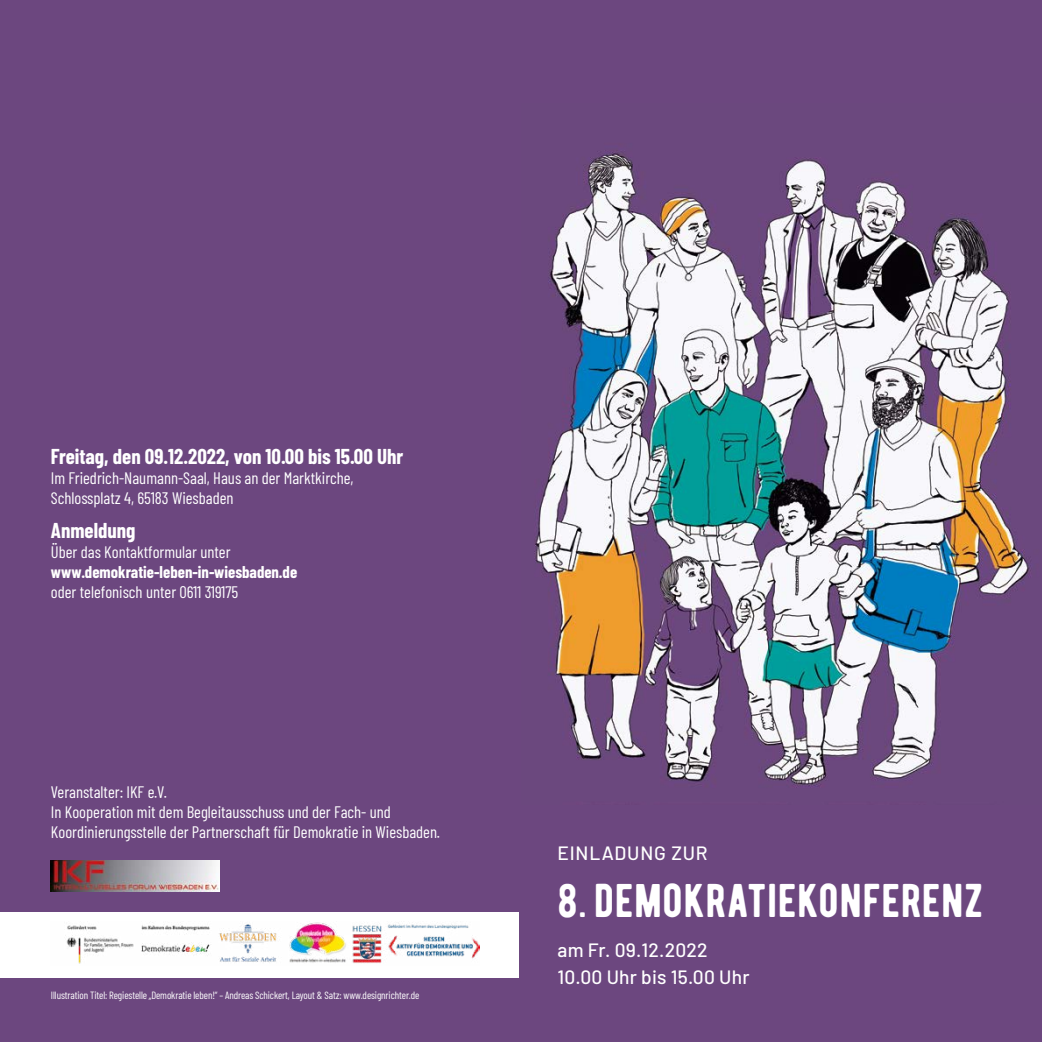
<style>
.page{position:relative;width:1042px;height:1042px;background:#6c477f}
.page>*{position:absolute;margin:0;border:0;box-sizing:border-box;transform-origin:0 0}
.t1{font:47.25px "BERNIER Regular";letter-spacing:.015em;color:#fff}
.Fließtext{font:700 21px "Barlow Condensed";color:#fff}
.t2{font:500 19.25px/26.2px "Barlow";letter-spacing:.01em;color:#fff}
.t3{font:500 19.25px "Barlow";letter-spacing:.04em;color:#fff}
.Fließtext-2{font:16.62px/19.9px "Barlow Condensed";color:#fff}
.Fließtext-3{font:10.5px "Barlow Condensed";letter-spacing:-.01em;color:#fff}
.s1{font-weight:700}
</style>
<div class="page">
<div style="left:0;top:912px;width:518px;height:65px;background:#fff"></div>
<img style="left:65px;top:922px;width:414px;height:42px">
<img style="left:51px;top:860px;width:169px;height:31px">
<img style="left:534px;top:150px;width:497px;height:638px">
<p class="Fließtext" style="left:51px;top:441px;width:354px">Freitag, den 09.12.2022, von 10.00 bis 15.00 Uhr</p>
<p class="Fließtext-2" style="left:51px;top:467px;width:304px">Im Friedrich-Naumann-Saal, Haus an der Marktkirche,<br>Schlossplatz 4, 65183 Wiesbaden</p>
<p class="Fließtext" style="left:51px;top:516px;width:86px">Anmeldung</p>
<p class="Fließtext-2" style="left:51px;top:541px;width:248px">Über das Kontaktformular unter <span class="s1">www.demokratie-leben-in-wiesbaden.de </span>oder telefonisch unter 0611 319175</p>
<p class="Fließtext-2" style="left:51px;top:781px;width:391px">Veranstalter: IKF e.V.<br>In Kooperation mit dem Begleitausschuss und der Fach- und<br>Koordinierungsstelle der Partnerschaft für Demokratie in Wiesbaden.</p>
<p class="Fließtext-3" style="left:51px;top:987px;width:370px">Illustration Titel: Regiestelle „Demokratie leben!“ – Andreas Schickert, Layout &amp; Satz: www.designrichter.de</p>
<p class="t3" style="left:557px;top:839px;width:152px">EINLADUNG ZUR</p>
<p class="t1" style="left:557px;top:870px;width:427px">8. DEMOKRATIEKONFERENZ</p>
<p class="t2" style="left:557px;top:936px;width:193px">am Fr. 09.12.2022<br>10.00 Uhr bis 15.00 Uhr</p>
</div>
